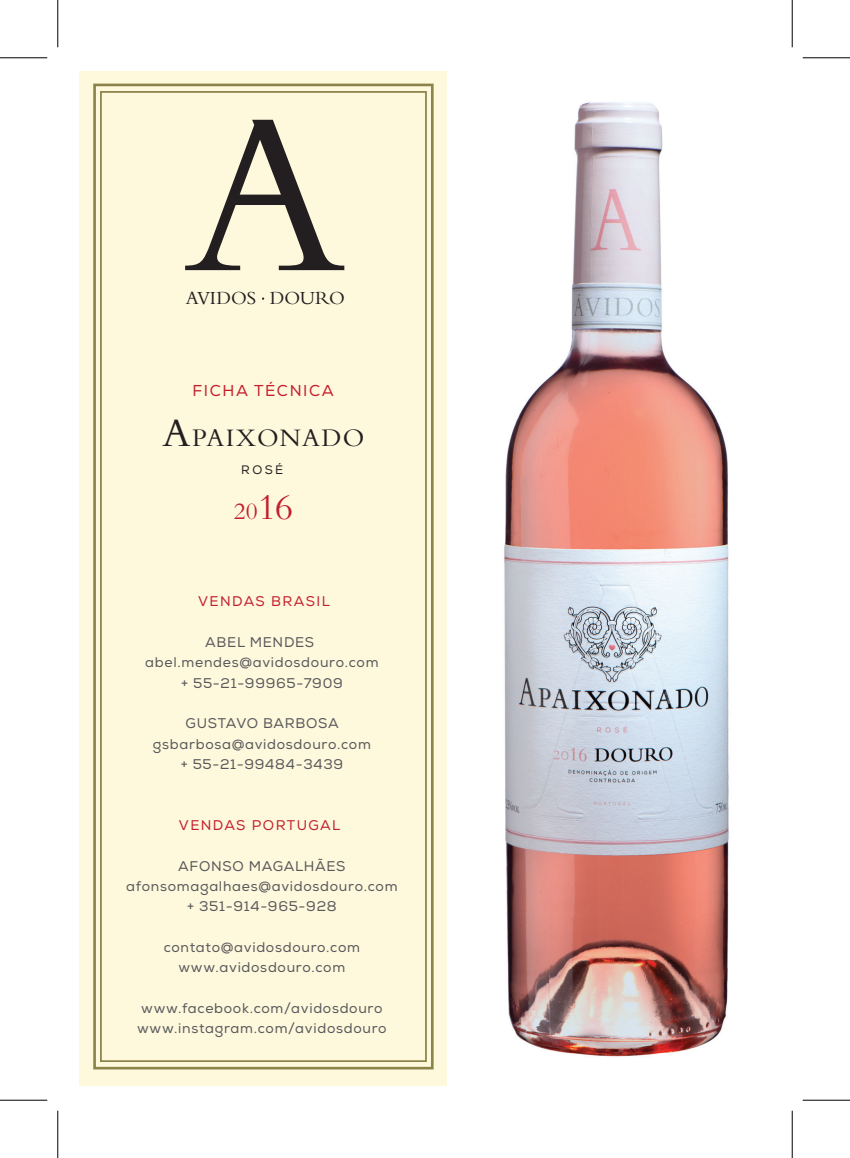
<style>
.page{position:relative;width:850px;height:1158px;background:#fff}
.page>*{position:absolute;margin:0;border:0;box-sizing:border-box;transform-origin:0 0}
.t1{font:24.5px "Bergamo Std";letter-spacing:.05em;color:#231f20}
.t2{font:22.75px "Bergamo Std";color:#c21f2e}
.t3{font:18.03px "Bergamo Std";color:#231f20}
.t4{font:15.75px "Nexa";letter-spacing:.1em;color:#c21f2e}
.t5{font:14px/20.3px "Nexa";letter-spacing:.05em;color:#57585a;text-align:center}
.t6{font:14px "Nexa";letter-spacing:.1em;color:#c21f2e}
.t7{font:12.25px "Nexa";color:#231f20}
.s1{font-size:38.5px}
.s2{font-size:35px}
</style>
<div class="page">
<div style="left:79px;top:72px;width:367px;height:1014px;background:#fef8dd"></div>
<svg style="left:185px;top:120px;width:159px;height:150px"></svg>
<div style="left:93px;top:84px;width:340px;height:985px;border:3px solid #8c8348"></div>
<div style="left:100px;top:91px;width:327px;height:970px;border:2px solid #8c8348"></div>
<img style="left:504px;top:102px;width:225px;height:955px">
<hr style="left:0;top:57px;width:47px;height:1px;background:#000">
<hr style="left:802px;top:57px;width:48px;height:1px;background:#000">
<hr style="left:0;top:1099px;width:47px;height:1px;background:#000">
<hr style="left:802px;top:1099px;width:48px;height:1px;background:#000">
<hr style="left:57px;top:0;width:1px;height:47px;background:#000">
<hr style="left:57px;top:1110px;width:1px;height:47px;background:#000">
<hr style="left:792px;top:0;width:1px;height:47px;background:#000">
<hr style="left:792px;top:1110px;width:1px;height:47px;background:#000">
<p class="t3" style="left:186px;top:288px;width:161px">AVIDOS DOURO</p>
<p class="t4" style="left:192px;top:381px;width:143px">FICHA TÉCNICA</p>
<h1 class="t1" style="left:162px;top:423px;width:203px"><span class="s1">A</span>PAIXONADO</h1>
<p class="t7" style="left:241px;top:462px;width:44px">ROSÉ</p>
<h2 class="t2" style="left:234px;top:497px;width:60px">20<span class="s2">16</span></h2>
<p class="t6" style="left:198px;top:593px;width:133px">VENDAS BRASIL</p>
<p class="t5" style="left:145px;top:632px;width:235px">ABEL MENDES abel.mendes@avidosdouro.com + 55-21-99965-7909</p>
<p class="t5" style="left:153px;top:713px;width:219px">GUSTAVO BARBOSA gsbarbosa@avidosdouro.com + 55-21-99484-3439</p>
<p class="t6" style="left:179px;top:816px;width:163px">VENDAS PORTUGAL</p>
<p class="t5" style="left:126px;top:855px;width:273px">AFONSO MAGALHÃES afonsomagalhaes@avidosdouro.com + 351-914-965-928</p>
<p class="t5" style="left:164px;top:936px;width:198px">contato@avidosdouro.com www.avidosdouro.com</p>
<p class="t5" style="left:137px;top:997px;width:251px;text-align:left">www.facebook.com/avidosdouro www.instagram.com/avidosdouro</p>
</div>
